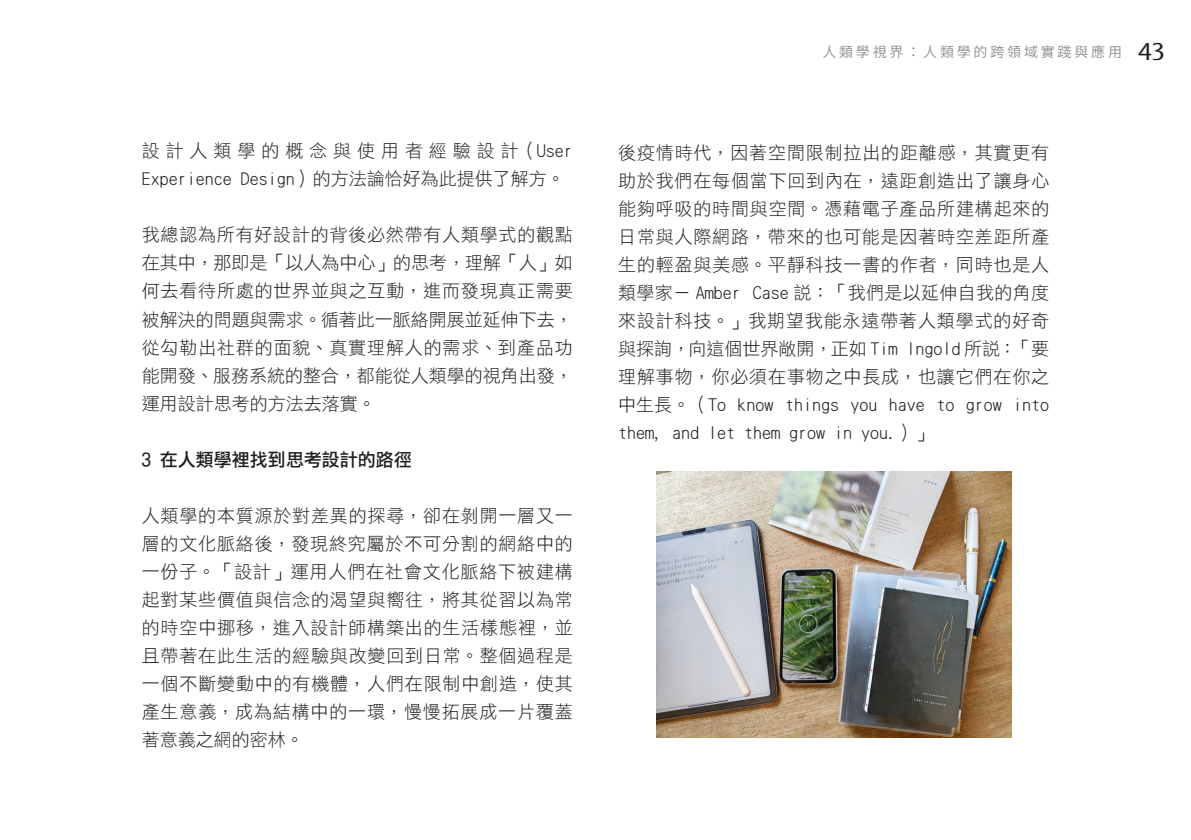
<style>
.page{position:relative;width:1191px;height:840px;background:#fff}
.page>*{position:absolute;margin:0;border:0;box-sizing:border-box;transform-origin:0 0}
.t1{font:18px/28px "DF Li Hei W3 WIN BF";color:#231f20;text-align:justify}
.t2{font:18px "DF Li Hei Md WIN BF";color:#231f20}
.t3{font:600 14px "Noto Sans CJ Ktc";letter-spacing:.2em;color:#8b8d90}
.s1{font-family:"jf jinxuan fresh 2.1 Medium";font-weight:400;font-size:24px;color:#231f20}
</style>
<div class="page">
<img style="left:656px;top:471px;width:355px;height:266px">
<p class="t1" style="left:142px;top:137px;width:432px">設計人類學的概念與使用者經驗設計（User<br>Experience Design）的方法論恰好為此提供了解方。</p>
<p class="t1" style="left:142px;top:221px;width:433px">我總認為所有好設計的背後必然帶有人類學式的觀點在其中，那即是「以人為中心」的思考，理解「人」如何去看待所處的世界並與之互動，進而發現真正需要被解決的問題與需求。循著此一脈絡開展並延伸下去，從勾勒出社群的面貌、真實理解人的需求、到產品功能開發、服務系統的整合，都能從人類學的視角出發，運用設計思考的方法去落實。</p>
<p class="t2" style="left:142px;top:450px;width:271px">3 在人類學裡找到思考設計的路徑</p>
<p class="t1" style="left:142px;top:501px;width:433px">人類學的本質源於對差異的探尋，卻在剝開一層又一層的文化脈絡後，發現終究屬於不可分割的網絡中的一份子。「設計」運用人們在社會文化脈絡下被建構起對某些價值與信念的渴望與嚮往，將其從習以為常的時空中挪移，進入設計師構築出的生活樣態裡，並且帶著在此生活的經驗與改變回到日常。整個過程是一個不斷變動中的有機體，人們在限制中創造，使其產生意義，成為結構中的一環，慢慢拓展成一片覆蓋著意義之網的密林。</p>
<p class="t3" style="left:822px;top:44px;width:344px">人類學視界：人類學的跨領域實踐與應用 <span class="s1">43</span></p>
<p class="t1" style="left:618px;top:138px;width:433px">後疫情時代，因著空間限制拉出的距離感，其實更有助於我們在每個當下回到內在，遠距創造出了讓身心能夠呼吸的時間與空間。憑藉電子產品所建構起來的日常與人際網路，帶來的也可能是因著時空差距所產生的輕盈與美感。平靜科技一書的作者，同時也是人類學家－ Amber Case 說：「我們是以延伸自我的角度來設計科技。」我期望我能永遠帶著人類學式的好奇與探詢，向這個世界敞開，正如 Tim Ingold 所說：「要理解事物，你必須在事物之中長成，也讓它們在你之中生長。（To know things you have to grow into them, and let them grow in you.）」</p>
</div>
